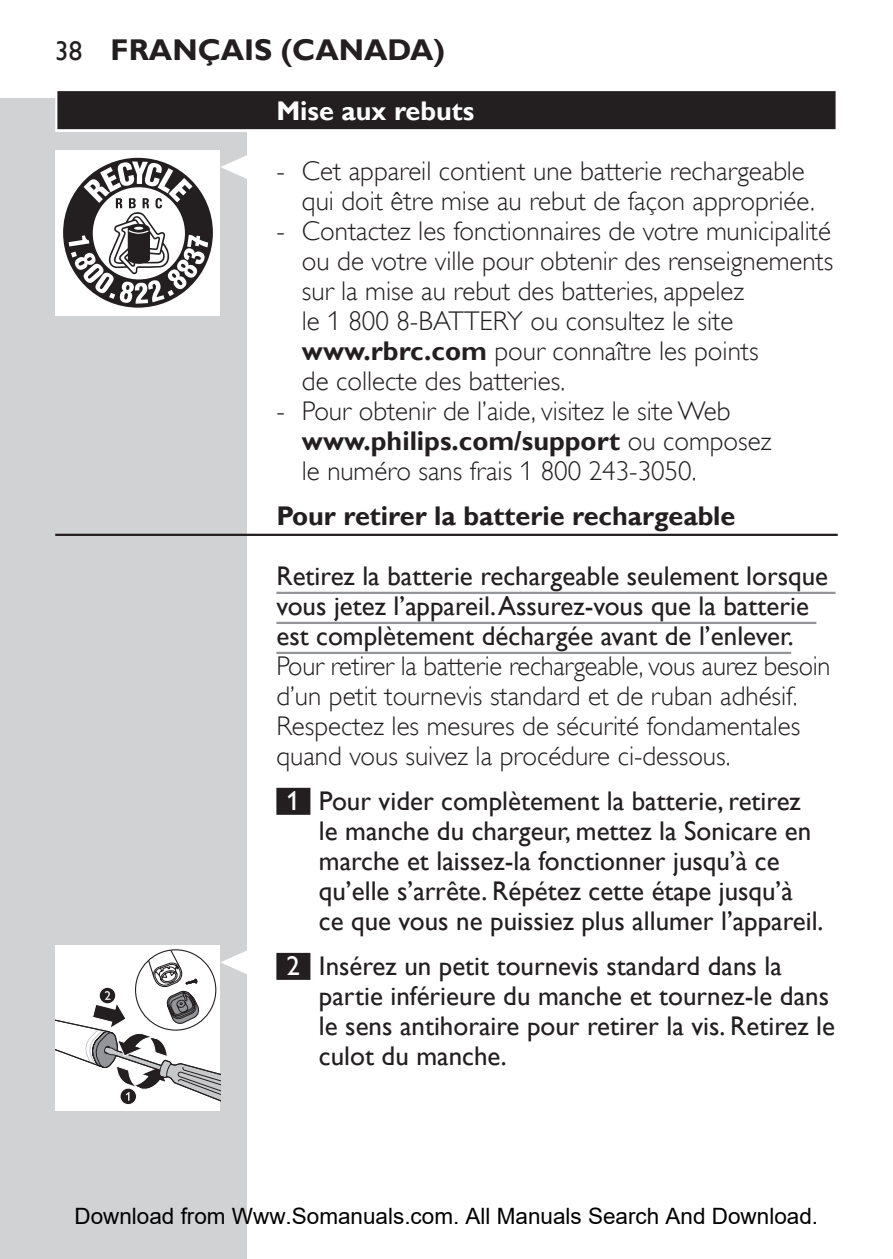
<style>
.page{position:relative;width:893px;height:1259px;background:#fff}
.page>*{position:absolute;margin:0;border:0;box-sizing:border-box;transform-origin:0 0}
.t1{font:700 30px "Gill Sans Alt One WGL";color:#231f20}
.t2{font:27px/30px "Gill Sans Alt One WGL Light";color:#231f20}
.t3{font:27px/30px "Gill Sans Alt One WGL";color:#231f20}
.t4{font:700 27px "Gill Sans Alt One WGL";color:#231f20}
.t5{font:700 27px "Gill Sans Alt One WGL";color:#fff}
.t6{font:22.5px "Arial";color:#000}
.s1{font-weight:400;font-size:27px}
.s2{font-family:"Gill Sans Alt One WGL";font-weight:700}
.s3{font-family:"Gill Sans Alt One WGL Light";font-weight:400}
.s4{color:#fff}
</style>
<div class="page">
<hr style="left:892px;top:98px;width:1px;height:1161px;background:#d1d2d4">
<div style="left:0;top:98px;width:247px;height:1161px;background:#d1d2d4"></div>
<div style="left:55px;top:89px;width:783px;height:43px;background:linear-gradient(to right,#dcdbdc,#dcdbdc)"></div>
<div style="left:57px;top:91px;width:779px;height:38px;background:#231f20"></div>
<hr style="left:55px;top:534px;width:783px;height:2px;background:#231f20">
<hr style="left:276px;top:592px;width:560px;height:2px;background:#939598">
<hr style="left:276px;top:622px;width:540px;height:2px;background:#939598">
<hr style="left:276px;top:652px;width:515px;height:2px;background:#939598">
<div style="left:276px;top:788px;width:34px;height:27px;background:#231f20"></div>
<div style="left:276px;top:953px;width:34px;height:27px;background:#231f20"></div>
<svg style="left:221px;top:155px;width:26px;height:24px"></svg>
<div style="left:55px;top:150px;width:165px;height:165px;background:#fff"></div>
<svg style="left:63px;top:158px;width:150px;height:150px"></svg>
<svg style="left:55px;top:945px;width:192px;height:165px"></svg>
<div style="left:135px;top:949px;width:81px;height:81px;border:1px solid #231f20;border-radius:50%"></div>
<p class="t1" style="left:55px;top:29px;width:391px"><span class="s1">38</span> FRANÇAIS (CANADA)</p>
<p class="t5" style="left:276px;top:92px;width:200px">Mise aux rebuts</p>
<p class="t2" style="left:302px;top:156px;width:515px;text-indent:-26px">- Cet appareil contient une batterie rechargeable qui doit être mise au rebut de façon appropriée.</p>
<p class="t2" style="left:302px;top:216px;width:533px;text-indent:-26px">- Contactez les fonctionnaires de votre municipalité ou de votre ville pour obtenir des renseignements sur la mise au rebut des batteries, appelez<br>le 1 800 8-BATTERY ou consultez le site <span class="s2">www.rbrc.com</span> pour connaître les points<br>de collecte des batteries.</p>
<p class="t2" style="left:276px;top:396px;width:456px">- Pour obtenir de l’aide, visitez le site Web</p>
<p class="t4" style="left:302px;top:422px;width:471px">www.philips.com/support <span class="s3">ou composez</span></p>
<p class="t2" style="left:302px;top:456px;width:396px">le numéro sans frais 1 800 243-3050.</p>
<p class="t4" style="left:276px;top:497px;width:460px">Pour retirer la batterie rechargeable</p>
<p class="t3" style="left:276px;top:561px;width:553px">Retirez la batterie rechargeable seulement lorsque vous jetez l’appareil. Assurez-vous que la batterie est complètement déchargée avant de l’enlever.</p>
<p class="t2" style="left:276px;top:651px;width:556px">Pour retirer la batterie rechargeable, vous aurez besoin d’un petit tournevis standard et de ruban adhésif.<br>Respectez les mesures de sécurité fondamentales quand vous suivez la procédure ci-dessous.</p>
<p class="t3" style="left:319px;top:786px;width:506px;text-indent:-32px"><span class="s4">1</span> Pour vider complètement la batterie, retirez le manche du chargeur, mettez la Sonicare en marche et laissez-la fonctionner jusqu’à ce qu’elle s’arrête. Répétez cette étape jusqu’à ce que vous ne puissiez plus allumer l’appareil.</p>
<p class="t3" style="left:319px;top:951px;width:518px;text-indent:-32px"><span class="s4">2</span> Insérez un petit tournevis standard dans la partie inférieure du manche et tournez-le dans le sens antihoraire pour retirer la vis. Retirez le culot du manche.</p>
<p class="t6" style="left:74px;top:1203px;width:745px">Download from Www.Somanuals.com. All Manuals Search And Download.</p>
</div>
